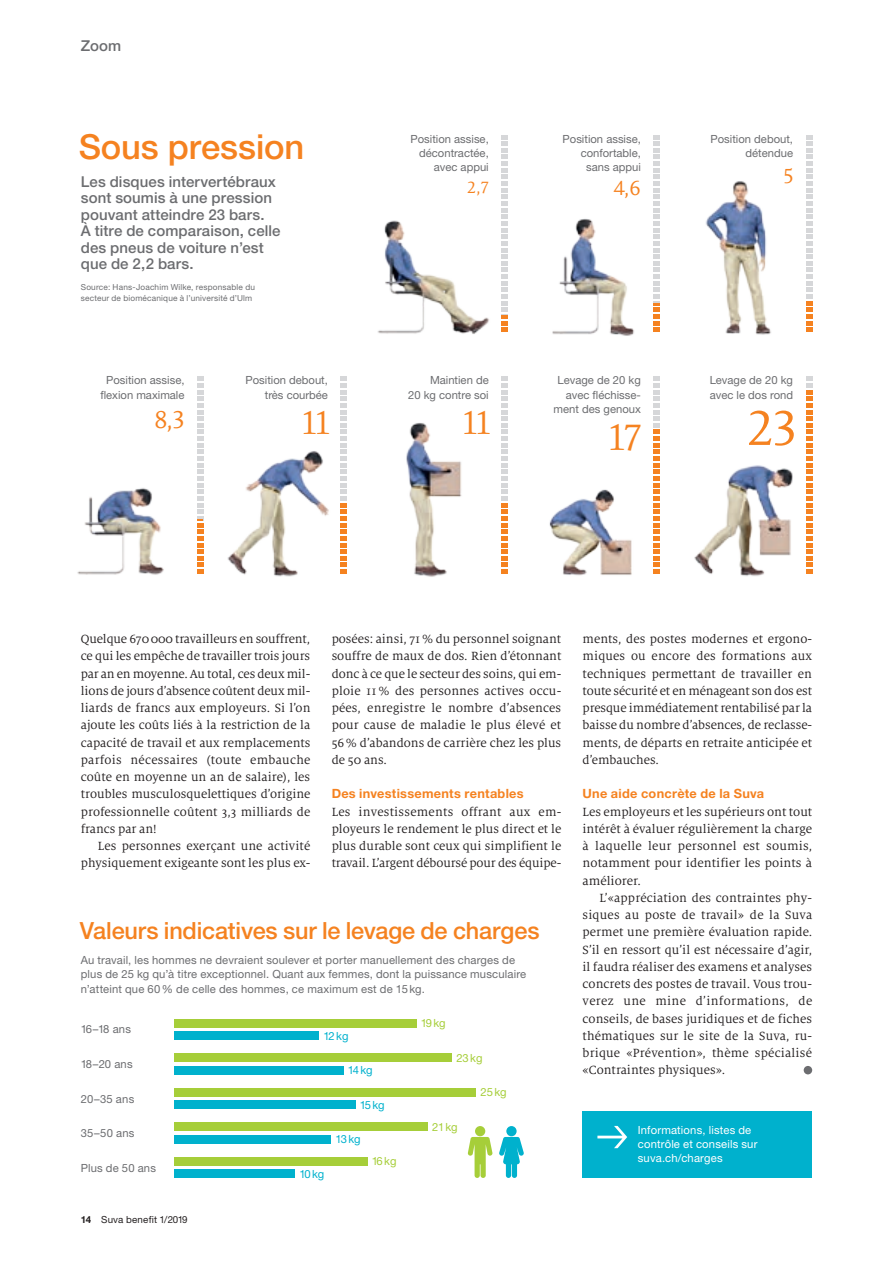
<style>
.page{position:relative;width:893px;height:1263px;background:#fff}
.page>*{position:absolute;margin:0;border:0;box-sizing:border-box;transform-origin:0 0}
.lauftext{font:54px "Milo Serif Pro";color:#f58220}
.lauftext-2{font:40.5px "Milo Serif Pro";color:#f58220}
.lauftext-3{font:36px "Milo Serif Pro";color:#f58220}
.box_titel_gross{font:500 34.5px "Helvetica Neue LT Std";color:#f58220}
.lauftext-4{font:27px "Milo Serif Pro";color:#f58220}
.box_titel_klein{font:500 23.7px "Helvetica Neue LT Std";letter-spacing:-.005em;color:#f58220}
.lauftext-5{font:22.5px "Milo Serif Pro";color:#f58220}
.lauftext-6{font:18px "Milo Serif Pro";color:#f58220}
.lead_klein{font:500 15px/16.5px "Helvetica Neue LT Std";letter-spacing:.005em;color:#6c6d70}
.oberzeile{font:500 15px "Helvetica Neue LT Std";color:#6c6d70}
.lauftext_ohne_einzug{font:13.2px/17.2px "Milo Serif Pro";letter-spacing:.005em;color:#231f20;text-align:justify}
.lauftext-7{font:13.2px/17.2px "Milo Serif Pro";color:#231f20;text-align:right}
.zwischentitel{font:700 12.75px "Helvetica Neue LT Std";letter-spacing:.02em;color:#f58220}
.Boxtext{font:11.25px/14.2px "Helvetica Neue LT Pro";color:#6c6d70;text-align:right}
.box_text{font:11.25px/14.2px "Helvetica Neue LT Std";letter-spacing:.015em;color:#6c6d70}
.t1{font:11.25px/14.2px "Helvetica Neue LT Std";letter-spacing:.015em;color:#fff}
.box_text-2{font:11.25px "Helvetica Neue LT Std";letter-spacing:-.005em;color:#a6ce39}
.box_text-3{font:11.25px "Helvetica Neue LT Std";letter-spacing:-.005em;color:#00b1cd}
.t2{font:9.75px "Helvetica Neue LT Std";letter-spacing:.02em;color:#231f20}
.byline{font:8.25px/10.5px "Helvetica Neue LT Std";letter-spacing:.025em;color:#6c6d70}
.s1{font-weight:700}
</style>
<div class="page">
<img style="left:406px;top:423px;width:56px;height:154px">
<img style="left:694px;top:465px;width:99px;height:111px">
<img style="left:549px;top:489px;width:83px;height:87px">
<img style="left:377px;top:220px;width:112px;height:114px">
<img style="left:77px;top:488px;width:87px;height:87px">
<img style="left:705px;top:181px;width:66px;height:154px">
<img style="left:227px;top:451px;width:102px;height:126px">
<div style="left:583px;top:1111px;width:229px;height:66px;background:#00b1cd"></div>
<svg style="left:597px;top:1126px;width:30px;height:22px"></svg>
<div style="left:475px;top:1126px;width:10px;height:10px;background:#a6ce39;border-radius:50%"></div>
<svg style="left:468px;top:1137px;width:24px;height:41px"></svg>
<div style="left:506px;top:1126px;width:11px;height:10px;background:#00b1cd;border-radius:50%"></div>
<svg style="left:499px;top:1137px;width:25px;height:41px"></svg>
<img style="left:552px;top:218px;width:82px;height:118px">
<div style="left:804px;top:1066px;width:8px;height:8px;background:#6c6d70;border-radius:50%"></div>
<svg style="left:806px;top:135px;width:6px;height:197px"></svg>
<svg style="left:806px;top:376px;width:6px;height:198px"></svg>
<svg style="left:654px;top:376px;width:6px;height:198px"></svg>
<svg style="left:502px;top:376px;width:6px;height:198px"></svg>
<svg style="left:341px;top:376px;width:6px;height:198px"></svg>
<svg style="left:197px;top:376px;width:7px;height:198px"></svg>
<svg style="left:502px;top:135px;width:6px;height:197px"></svg>
<svg style="left:654px;top:135px;width:6px;height:197px"></svg>
<div style="left:174px;top:1019px;width:243px;height:8px;background:#a6ce39"></div>
<div style="left:174px;top:1031px;width:145px;height:9px;background:#00b1cd"></div>
<div style="left:174px;top:1053px;width:278px;height:9px;background:#a6ce39"></div>
<div style="left:174px;top:1066px;width:169px;height:8px;background:#00b1cd"></div>
<div style="left:174px;top:1088px;width:302px;height:8px;background:#a6ce39"></div>
<div style="left:174px;top:1100px;width:181px;height:9px;background:#00b1cd"></div>
<div style="left:174px;top:1122px;width:254px;height:9px;background:#a6ce39"></div>
<div style="left:174px;top:1135px;width:157px;height:9px;background:#00b1cd"></div>
<div style="left:174px;top:1157px;width:194px;height:8px;background:#a6ce39"></div>
<div style="left:174px;top:1170px;width:121px;height:8px;background:#00b1cd"></div>
<p class="oberzeile" style="left:81px;top:37px;width:42px">Zoom</p>
<p class="box_titel_gross" style="left:79px;top:126px;width:227px">Sous pression</p>
<p class="lead_klein" style="left:81px;top:173px;width:201px">Les disques intervertébraux sont soumis à une pression pouvant atteindre 23 bars.<br>À titre de comparaison, celle des pneus de voiture n’est que de 2,2 bars.</p>
<p class="byline" style="left:81px;top:282px;width:176px">Source: Hans-Joachim Wilke, responsable du secteur de biomécanique à l’université d’Ulm</p>
<p class="Boxtext" style="left:100px;top:373px;width:86px;text-align:center">Position assise, flexion maximale</p>
<p class="lauftext-4" style="left:155px;top:404px;width:33px">8,3</p>
<p class="Boxtext" style="left:245px;top:373px;width:84px">Position debout, très courbée</p>
<p class="lauftext-3" style="left:300px;top:402px;width:34px">11</p>
<p class="Boxtext" style="left:410px;top:131px;width:80px">Position assise, décontractée, avec appui</p>
<p class="lauftext-6" style="left:467px;top:177px;width:24px">2,7</p>
<p class="Boxtext" style="left:563px;top:131px;width:80px">Position assise, confortable, sans appui</p>
<p class="lauftext-5" style="left:613px;top:176px;width:29px">4,6</p>
<p class="Boxtext" style="left:710px;top:131px;width:84px">Position debout, détendue</p>
<p class="lauftext-5" style="left:782px;top:163px;width:13px">5</p>
<p class="Boxtext" style="left:408px;top:373px;width:82px">Maintien de<br>20 kg contre soi</p>
<p class="lauftext-3" style="left:461px;top:402px;width:34px">11</p>
<p class="Boxtext" style="left:554px;top:373px;width:89px">Levage de 20 kg avec fléchisse&shy;ment des genoux</p>
<p class="lauftext-2" style="left:606px;top:414px;width:39px">17</p>
<p class="Boxtext" style="left:710px;top:373px;width:85px;text-align:left">Levage de 20 kg avec le dos rond</p>
<p class="lauftext" style="left:746px;top:398px;width:54px">23</p>
<p class="lauftext_ohne_einzug" style="left:81px;top:630px;width:231px">Quelque 670000 travailleurs en souffrent, ce qui les empêche de travailler trois jours par an en moyenne. Au total, ces deux mil&shy;lions de jours d’absence coûtent deux mil&shy;liards de francs aux employeurs. Si l’on ajoute les coûts liés à la restriction de la capacité de travail et aux remplacements parfois nécessaires (toute embauche coûte en moyenne un an de salaire), les troubles musculosquelettiques d’origine professionnelle coûtent 3,3 milliards de francs par an!</p>
<p class="lauftext-7" style="left:81px;top:837px;width:231px">Les personnes exerçant une activité physiquement exigeante sont les plus ex-</p>
<p class="lauftext-7" style="left:332px;top:630px;width:231px;text-align:justify">posées: ainsi, 71% du personnel soignant souffre de maux de dos. Rien d’étonnant donc à ce que le secteur des soins, qui em&shy;ploie 11 % des personnes actives occu&shy;pées, enregistre le nombre d’absences pour cause de maladie le plus élevé et 56% d’abandons de carrière chez les plus de 50 ans.</p>
<p class="zwischentitel" style="left:332px;top:786px;width:193px">Des investissements rentables</p>
<p class="lauftext_ohne_einzug" style="left:332px;top:803px;width:231px">Les investissements offrant aux em&shy;ployeurs le rendement le plus direct et le plus durable sont ceux qui simplifient le travail. L’argent déboursé pour des équipe-</p>
<p class="box_titel_klein" style="left:80px;top:916px;width:461px">Valeurs indicatives sur le levage de charges</p>
<p class="box_text" style="left:81px;top:953px;width:447px">Au travail, les hommes ne devraient soulever et porter manuellement des charges de plus de 25 kg qu’à titre exceptionnel. Quant aux femmes, dont la puissance musculaire n’atteint que 60% de celle des hommes, ce maximum est de 15kg.</p>
<p class="box_text" style="left:81px;top:1022px;width:52px">16–18 ans</p>
<p class="box_text" style="left:81px;top:1057px;width:53px">18–20 ans</p>
<p class="box_text" style="left:81px;top:1091px;width:55px">20–35 ans</p>
<p class="box_text" style="left:81px;top:1126px;width:55px">35–50 ans</p>
<p class="box_text" style="left:81px;top:1160px;width:77px">Plus de 50 ans</p>
<p class="t2" style="left:81px;top:1213px;width:108px"><span class="s1">14</span> Suva benefit 1/2019</p>
<p class="box_text-3" style="left:323px;top:1029px;width:27px">12kg</p>
<p class="box_text-3" style="left:348px;top:1064px;width:27px">14kg</p>
<p class="box_text-3" style="left:360px;top:1098px;width:27px">15kg</p>
<p class="box_text-3" style="left:299px;top:1167px;width:27px">10kg</p>
<p class="box_text-3" style="left:336px;top:1133px;width:27px">13kg</p>
<p class="box_text-2" style="left:372px;top:1154px;width:26px">16kg</p>
<p class="box_text-2" style="left:421px;top:1016px;width:26px">19kg</p>
<p class="box_text-2" style="left:456px;top:1051px;width:28px">23kg</p>
<p class="box_text-2" style="left:480px;top:1085px;width:28px">25kg</p>
<p class="box_text-2" style="left:432px;top:1120px;width:27px">21kg</p>
<p class="lauftext_ohne_einzug" style="left:583px;top:630px;width:231px">ments, des postes modernes et ergono&shy;miques ou encore des formations aux techniques permettant de travailler en toute sécurité et en ménageant son dos est presque immédiatement rentabilisé par la baisse du nombre d’absences, de reclasse&shy;ments, de départs en retraite anticipée et d’embauches.</p>
<p class="zwischentitel" style="left:583px;top:786px;width:183px">Une aide concrète de la Suva</p>
<p class="lauftext_ohne_einzug" style="left:583px;top:803px;width:231px">Les employeurs et les supérieurs ont tout intérêt à évaluer régulièrement la charge à laquelle leur personnel est soumis, notamment pour identifier les points à améliorer.</p>
<p class="lauftext_ohne_einzug" style="left:583px;top:889px;width:231px;text-indent:17px">L’«appréciation des contraintes phy&shy;siques au poste de travail» de la Suva permet une première évaluation rapide.<br>S’il en ressort qu’il est nécessaire d’agir, il faudra réaliser des examens et analyses concrets des postes de travail. Vous trou&shy;verez une mine d’informations, de conseils, de bases juridiques et de fiches thématiques sur le site de la Suva, ru&shy;brique «Prévention», thème spécialisé «Contraintes physiques».</p>
<p class="t1" style="left:638px;top:1123px;width:121px">Informations, listes de contrôle et conseils sur suva.ch/charges</p>
</div>
